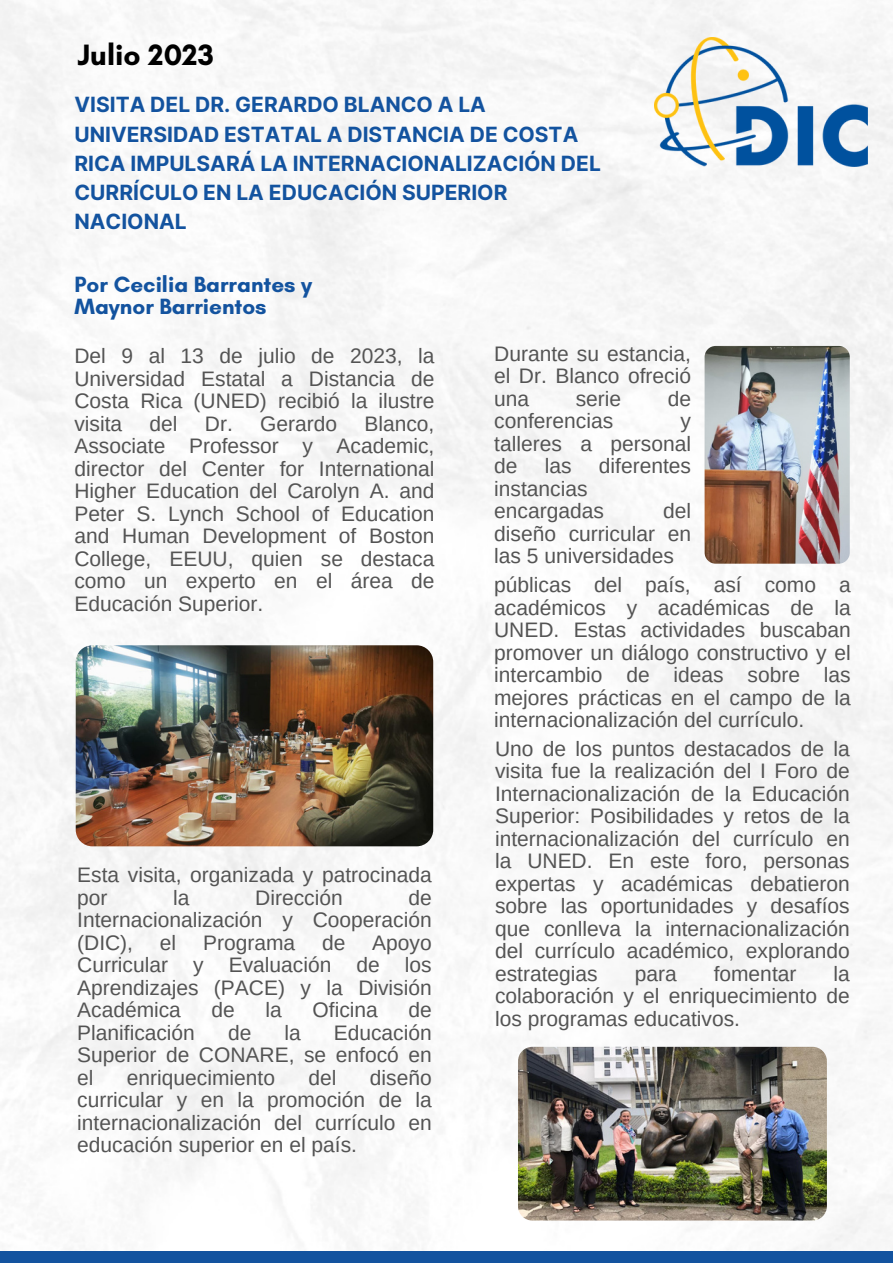
<style>
.page{position:relative;width:893px;height:1264px;background:#fff}
.page>*{position:absolute;margin:0;border:0;box-sizing:border-box;transform-origin:0 0}
.t1{font:700 30px "Glacial Indifference";color:#000}
.t2{font:700 22.5px/22.5px "Glacial Indifference";color:#13539f}
.t3{font:21px/22.5px "Arimo";color:#545454;text-align:justify}
.t4{font:700 21px/29.2px "Inter";color:#13539f}
</style>
<div class="page">
<img style="left:0;top:0;width:892px;height:1250px">
<div style="left:0;top:1250px;width:892px;height:12px;background:#13539f"></div>
<img style="left:654px;top:37px;width:213px;height:130px">
<img style="left:76px;top:645px;width:357px;height:201px;border-radius:17px">
<img style="left:704px;top:346px;width:145px;height:217px;border-radius:11px">
<img style="left:518px;top:1046px;width:308px;height:174px;border-radius:14px">
<p class="t1" style="left:77px;top:37px;width:138px">Julio 2023</p>
<p class="t4" style="left:74px;top:90px;width:528px">VISITA DEL DR. GERARDO BLANCO A LA<br>UNIVERSIDAD ESTATAL A DISTANCIA DE COSTA<br>RICA IMPULSARÁ LA INTERNACIONALIZACIÓN DEL<br>CURRÍCULO EN LA EDUCACIÓN SUPERIOR<br>NACIONAL</p>
<p class="t2" style="left:74px;top:272px;width:239px">Por Cecilia Barrantes y<br>Maynor Barrientos</p>
<p class="t3" style="left:74px;top:345px;width:361px">Del 9 al 13 de julio de 2023, la Universidad Estatal a Distancia de Costa Rica (UNED) recibió la ilustre visita</p>
<p class="t3" style="left:74px;top:412px;width:361px;text-indent:290px">Blanco, Associate Professor y Academic, director del Center for International Higher Education del Carolyn A. and Peter S. Lynch School of Education and Human Development of Boston College, EEUU, quien se destaca como un experto en el área de Educación Superior.</p>
<p class="t3" style="left:150px;top:412px;width:29px">del</p>
<p class="t3" style="left:205px;top:412px;width:134px">Dr. Gerardo</p>
<p class="t3" style="left:77px;top:863px;width:356px">Esta visita, organizada y patrocinada por</p>
<p class="t3" style="left:173px;top:886px;width:18px">la</p>
<p class="t3" style="left:255px;top:886px;width:89px">Dirección</p>
<p class="t3" style="left:77px;top:886px;width:356px;text-indent:331px">de Internacionalización y Cooperación (DIC),</p>
<p class="t3" style="left:160px;top:931px;width:18px">el</p>
<p class="t3" style="left:203px;top:931px;width:94px">Programa</p>
<p class="t3" style="left:322px;top:931px;width:25px">de</p>
<p class="t3" style="left:77px;top:931px;width:356px;text-indent:295px">Apoyo Curricular y Evaluación de los Aprendizajes (PACE) y la División Académica</p>
<p class="t3" style="left:211px;top:998px;width:25px">de</p>
<p class="t3" style="left:265px;top:998px;width:18px">la</p>
<p class="t3" style="left:312px;top:998px;width:67px">Oficina</p>
<p class="t3" style="left:408px;top:998px;width:25px">de</p>
<p class="t3" style="left:77px;top:1021px;width:356px;text-indent:256px">Educación Superior de CONARE, se enfocó en el</p>
<p class="t3" style="left:77px;top:1021px;width:119px">Planificación</p>
<p class="t3" style="left:228px;top:1021px;width:25px">de</p>
<p class="t3" style="left:284px;top:1021px;width:18px">la</p>
<p class="t3" style="left:77px;top:1066px;width:356px;text-indent:293px">diseño curricular y en la promoción de la internacionalización del currículo en educación superior en el país.</p>
<p class="t3" style="left:127px;top:1066px;width:150px">enriquecimiento</p>
<p class="t3" style="left:308px;top:1066px;width:29px">del</p>
<p class="t3" style="left:494px;top:342px;width:198px">Durante su estancia, el Dr. Blanco ofreció una</p>
<p class="t3" style="left:575px;top:387px;width:47px">serie</p>
<p class="t3" style="left:667px;top:387px;width:25px">de</p>
<p class="t3" style="left:494px;top:409px;width:121px">conferencias</p>
<p class="t3" style="left:494px;top:409px;width:198px;text-indent:186px">y talleres a personal de</p>
<p class="t3" style="left:544px;top:454px;width:28px">las</p>
<p class="t3" style="left:599px;top:454px;width:94px">diferentes</p>
<p class="t3" style="left:494px;top:477px;width:111px">instancias encargadas</p>
<p class="t3" style="left:494px;top:499px;width:198px;text-indent:169px">del diseño curricular en las 5 universidades</p>
<p class="t3" style="left:494px;top:573px;width:358px">públicas del país, así como a académicos y académicas de la UNED. Estas actividades buscaban promover un diálogo constructivo y el intercambio de ideas sobre las mejores prácticas en el campo de la internacionalización del currículo.</p>
<p class="t3" style="left:495px;top:737px;width:356px">Uno de los puntos destacados de la visita fue la realización del I Foro de Internacionalización de la Educación Superior: Posibilidades y retos de la internacionalización del currículo en la UNED. En este foro, personas expertas y académicas debatieron sobre las oportunidades y desafíos que conlleva la internacionalización del currículo académico, explorando estrategias</p>
<p class="t3" style="left:495px;top:962px;width:356px;text-indent:338px">la colaboración y el enriquecimiento de los programas educativos.</p>
<p class="t3" style="left:634px;top:962px;width:43px">para</p>
<p class="t3" style="left:713px;top:962px;width:84px">fomentar</p>
</div>
